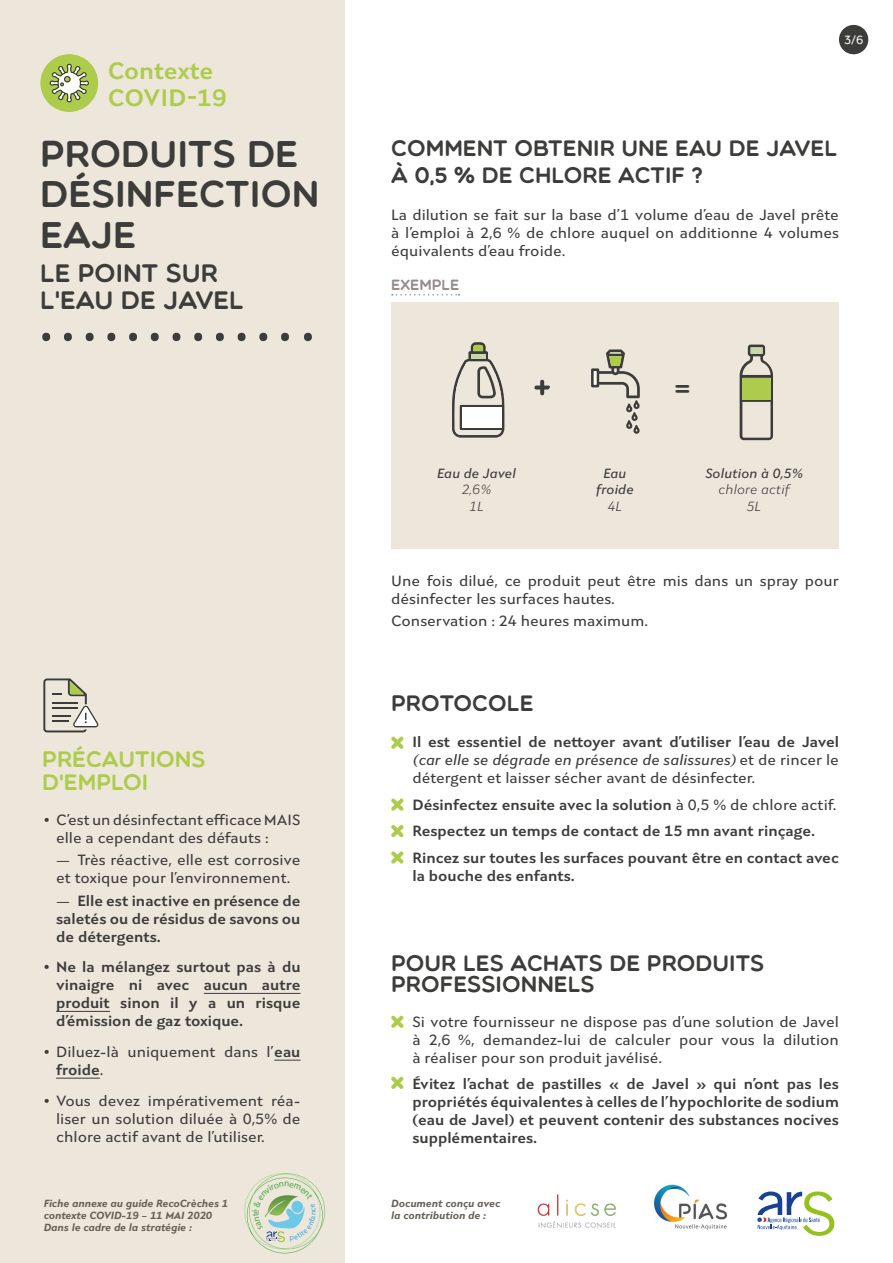
<style>
.page{position:relative;width:893px;height:1263px;background:#fff}
.page>*{position:absolute;margin:0;border:0;box-sizing:border-box;transform-origin:0 0}
.t1{font:37.5px/40.5px "Multicolore";color:#3c3c3b}
.t2{font:25.5px/27px "Multicolore";color:#3c3c3b}
.t3{font:700 24px/27px "Seven One Eight";letter-spacing:-.01em;color:#aecc4b}
.t4{font:22.5px/21px "Multicolore";color:#3c3c3b}
.t5{font:22.5px/22.5px "Multicolore";color:#aecc4b}
.t6{font:500 15px/18px "Seven One Eight";color:#3c3c3b}
.t7{font:700 15px/18px "Seven One Eight";color:#3c3c3b;text-align:justify}
.t8{font:15px "Multicolore";color:#988a8c}
.t9{font:italic 500 13.5px/16.5px "Seven One Eight";color:#3c3c3b;text-align:center}
.t10{font:italic 300 13.5px/16.5px "Seven One Eight";color:#3c3c3b;text-align:center}
.t11{font:500 12px "Seven One Eight";color:#fff}
.t12{font:italic 800 10.5px/12px "Seven One Eight";color:#656056}
.s1{font-weight:500}
.s2{font-weight:700}
.s3{font-style:italic}
</style>
<div class="page">
<div style="left:0;top:0;width:345px;height:1263px;background:#ede6db"></div>
<img style="left:537px;top:1194px;width:79px;height:34px">
<svg style="left:757px;top:1191px;width:77px;height:45px"></svg>
<img style="left:653px;top:1184px;width:75px;height:46px">
<div style="left:40px;top:54px;width:58px;height:58px;background:#aecc4b;border-radius:50%"></div>
<svg style="left:49px;top:64px;width:40px;height:39px"></svg>
<div style="left:839px;top:25px;width:29px;height:29px;background:#3c3c3b;border-radius:50%"></div>
<svg style="left:42px;top:332px;width:8px;height:10px"></svg>
<svg style="left:64px;top:332px;width:8px;height:10px"></svg>
<svg style="left:86px;top:332px;width:8px;height:10px"></svg>
<svg style="left:107px;top:332px;width:8px;height:10px"></svg>
<svg style="left:129px;top:332px;width:8px;height:10px"></svg>
<svg style="left:151px;top:332px;width:8px;height:10px"></svg>
<svg style="left:173px;top:332px;width:7px;height:10px"></svg>
<svg style="left:194px;top:332px;width:8px;height:10px"></svg>
<svg style="left:216px;top:332px;width:8px;height:10px"></svg>
<svg style="left:238px;top:332px;width:8px;height:10px"></svg>
<svg style="left:259px;top:332px;width:8px;height:10px"></svg>
<svg style="left:281px;top:332px;width:8px;height:10px"></svg>
<hr style="left:204px;top:993px;width:97px;height:1px;background:#3c3c3b">
<hr style="left:56px;top:1011px;width:54px;height:1px;background:#3c3c3b">
<svg style="left:274px;top:1060px;width:27px;height:1px"></svg>
<hr style="left:56px;top:1078px;width:44px;height:1px;background:#3c3c3b">
<svg style="left:391px;top:1015px;width:13px;height:13px"></svg>
<svg style="left:391px;top:1076px;width:13px;height:13px"></svg>
<svg style="left:43px;top:678px;width:56px;height:54px"></svg>
<div style="left:391px;top:303px;width:448px;height:246px;background:#ede6db"></div>
<svg style="left:392px;top:294px;width:68px;height:1px"></svg>
<svg style="left:391px;top:736px;width:13px;height:13px"></svg>
<svg style="left:391px;top:798px;width:13px;height:13px"></svg>
<svg style="left:391px;top:825px;width:13px;height:13px"></svg>
<svg style="left:391px;top:851px;width:13px;height:13px"></svg>
<svg style="left:591px;top:349px;width:49px;height:85px"></svg>
<svg style="left:740px;top:345px;width:33px;height:95px"></svg>
<div style="left:742px;top:378px;width:28px;height:21px;background:#aecc4b"></div>
<div style="left:751px;top:347px;width:12px;height:7px;background:#c9d5aa"></div>
<svg style="left:534px;top:379px;width:16px;height:17px"></svg>
<svg style="left:452px;top:342px;width:52px;height:96px"></svg>
<div style="left:462px;top:407px;width:40px;height:20px;background:#fff"></div>
<svg style="left:304px;top:332px;width:8px;height:10px"></svg>
<svg style="left:244px;top:1173px;width:81px;height:80px"></svg>
<h3 class="t3" style="left:108px;top:56px;width:120px">Contexte<br>COVID-19</h3>
<h1 class="t1" style="left:40px;top:132px;width:281px">PRODUITS DE<br>DÉSINFECTION<br>EAJE</h1>
<h2 class="t2" style="left:40px;top:259px;width:205px">LE POINT SUR<br>L'EAU DE JAVEL</h2>
<h3 class="t5" style="left:42px;top:747px;width:165px">PRÉCAUTIONS<br>D'EMPLOI</h3>
<p class="t6" style="left:56px;top:811px;width:246px;text-indent:-13px">• C’est un désinfectant efficace MAIS elle a cependant des défauts :</p>
<p class="t6" style="left:56px;top:851px;width:246px">— Très réactive, elle est corrosive et toxique pour l’environnement.</p>
<p class="t7" style="left:56px;top:891px;width:246px"><span class="s1">—</span> Elle est inactive en présence de saletés ou de résidus de savons ou de détergents.</p>
<p class="t7" style="left:56px;top:958px;width:246px;text-indent:-13px">• Ne la mélangez surtout pas à du vinaigre ni avec aucun autre produit sinon il y a un risque d’émission de gaz toxique.</p>
<p class="t6" style="left:56px;top:1043px;width:246px;text-indent:-13px">• Diluez-là uniquement dans l’<span class="s2">eau froide</span>.</p>
<p class="t6" style="left:56px;top:1091px;width:246px;text-align:justify;text-indent:-13px">• Vous devez impérativement réa&shy;liser un solution diluée à 0,5% de chlore actif avant de l’utiliser.</p>
<p class="t12" style="left:43px;top:1197px;width:186px">Fiche annexe au guide RecoCrèches 1 contexte COVID-19 – 11 MAI 2020<br>Dans le cadre de la stratégie :</p>
<p class="t11" style="left:844px;top:32px;width:21px">3/6</p>
<h3 class="t4" style="left:391px;top:134px;width:447px;line-height:27px">COMMENT OBTENIR UNE EAU DE JAVEL<br>À 0,5 % DE CHLORE ACTIF ?</h3>
<p class="t6" style="left:391px;top:205px;width:449px;text-align:justify">La dilution se fait sur la base d’1 volume d’eau de Javel prête à l’emploi à 2,6 % de chlore auquel on additionne 4 volumes équivalents d’eau froide.</p>
<p class="t8" style="left:391px;top:276px;width:70px">EXEMPLE</p>
<p class="t9" style="left:436px;top:464px;width:80px">Eau de Javel</p>
<p class="t10" style="left:461px;top:481px;width:31px">2,6%<br>1L</p>
<p class="t9" style="left:595px;top:464px;width:39px">Eau froide</p>
<p class="t10" style="left:607px;top:498px;width:16px">4L</p>
<h3 class="t4" style="left:674px;top:378px;width:18px">——</h3>
<p class="t9" style="left:705px;top:464px;width:99px">Solution à 0,5%</p>
<p class="t10" style="left:718px;top:481px;width:73px">chlore actif<br>5L</p>
<p class="t6" style="left:391px;top:571px;width:449px">Une fois dilué, ce produit peut être mis dans un spray pour désinfecter les surfaces hautes.</p>
<p class="t6" style="left:391px;top:612px;width:258px">Conservation : 24 heures maximum.</p>
<h3 class="t4" style="left:391px;top:692px;width:144px">PROTOCOLE</h3>
<p class="t6" style="left:412px;top:733px;width:428px;text-align:justify"><span class="s2">Il est essentiel de nettoyer avant d’utiliser l’eau de Javel </span><span class="s3">(car elle se dégrade en présence de salissures)</span> et de rincer le détergent et laisser sécher avant de désinfecter.</p>
<p class="t7" style="left:412px;top:791px;width:428px;line-height:26.5px;text-align:left">Désinfectez ensuite avec la solution <span class="s1">à 0,5 % de chlore actif.<br></span>Respectez un temps de contact de 15 mn avant rinçage.<br>Rincez sur toutes les surfaces pouvant être en contact avec</p>
<p class="t7" style="left:412px;top:866px;width:164px">la bouche des enfants.</p>
<h3 class="t4" style="left:391px;top:952px;width:375px">POUR LES ACHATS DE PRODUITS<br>PROFESSIONNELS</h3>
<p class="t6" style="left:412px;top:1012px;width:428px;text-align:justify">Si votre fournisseur ne dispose pas d’une solution de Javel à 2,6 %, demandez-lui de calculer pour vous la dilution à réaliser pour son produit javélisé.</p>
<p class="t7" style="left:412px;top:1075px;width:428px">Évitez l’achat de pastilles « de Javel » qui n’ont pas les propriétés équivalentes à celles de l’hypochlorite de sodium (eau de Javel) et peuvent contenir des substances nocives supplémentaires.</p>
<p class="t12" style="left:391px;top:1197px;width:111px">Document conçu avec la contribution de :</p>
</div>
